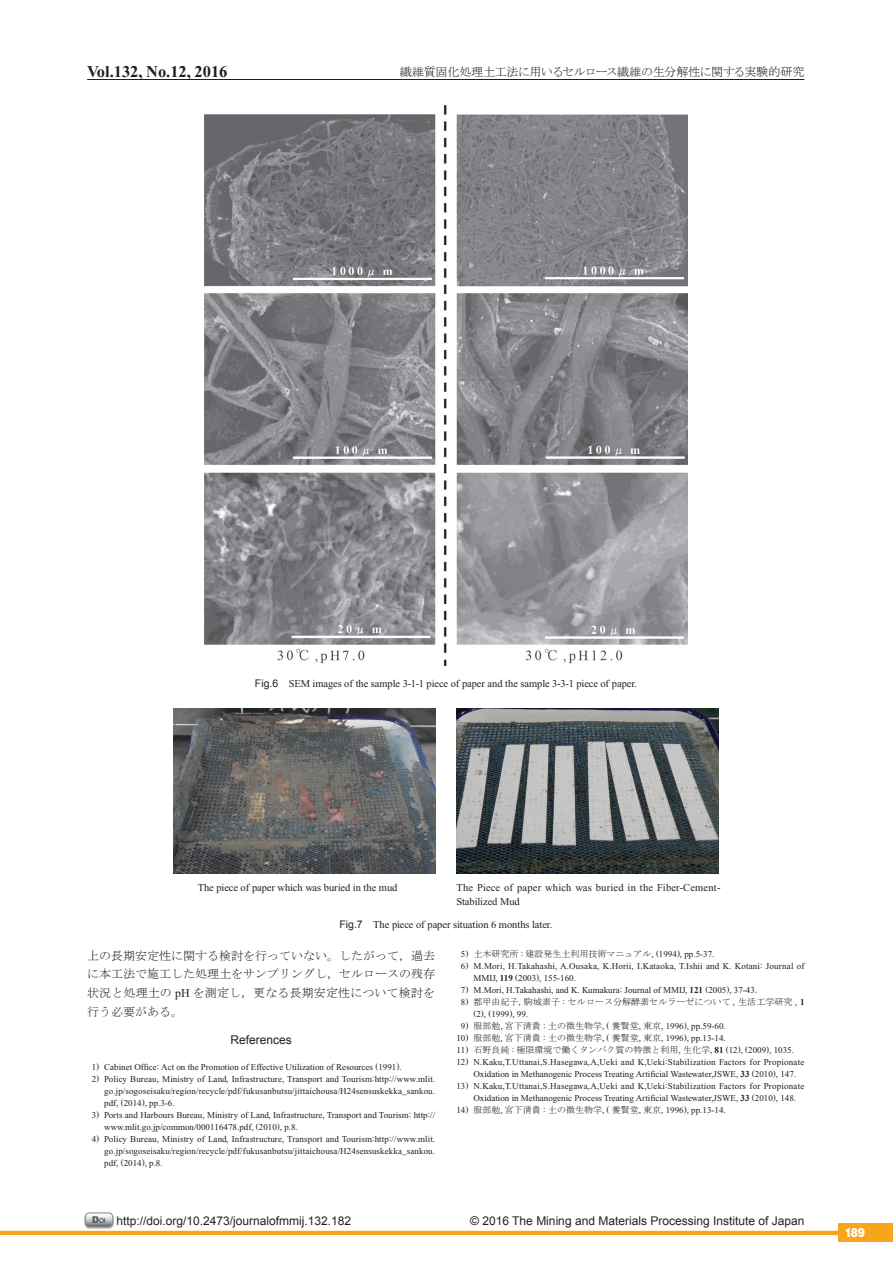
<style>
.page{position:relative;width:893px;height:1263px;background:#fff}
.page>*{position:absolute;margin:0;border:0;box-sizing:border-box;transform-origin:0 0}
.t1{font:700 16.5px "Times New Roman";color:#231f20}
.t2{font:13.5px "Helvetica Bold Condensed Plain";color:#fff}
.t3{font:12px "Arial";color:#231f20}
.t4{font:12px/18.8px "MS Mincho";color:#231f20;text-align:justify}
.t5{font:12px "MS Mincho";letter-spacing:-.03em;color:#231f20}
.t6{font:10.5px "Times New Roman";letter-spacing:-.005em;color:#231f20}
.t7{font:10.5px/13.5px "Times New Roman";letter-spacing:.015em;color:#231f20}
.t8{font:9px/12px "Times New Roman";color:#231f20}
.t9{font:9px/12px "Times New Roman";letter-spacing:.02em;color:#231f20}
.t10{font:9px "MS Mincho";letter-spacing:.005em;color:#231f20}
.s1{font-family:"Arial"}
.s2{font-family:"Times New Roman"}
.s3{font-family:"MS Mincho"}
.s4{font-weight:700}
.s5{font-family:"Times New Roman";font-weight:700}
</style>
<div class="page">
<hr style="left:0;top:1231px;width:877px;height:4px;background:#f9a51b">
<div style="left:838px;top:1223px;width:55px;height:19px;background:#f9a51b"></div>
<div style="left:84px;top:1213px;width:31px;height:17px;background:#231f20;opacity:.51"></div>
<div style="left:85px;top:1213px;width:28px;height:14px;border:1px solid #808285;border-radius:5px"></div>
<svg style="left:85px;top:1213px;width:28px;height:13px"></svg>
<hr style="left:87px;top:79px;width:717px;height:1px;background:#231f20">
<img style="left:204px;top:106px;width:483px;height:559px">
<img style="left:173px;top:708px;width:262px;height:165px">
<img style="left:456px;top:708px;width:262px;height:165px">
<h1 class="t1" style="left:87px;top:62px;width:142px">Vol.132, No.12, 2016</h1>
<h3 class="t5" style="left:400px;top:66px;width:406px">繊維質固化処理土工法に用いるセルロース繊維の生分解性に関する実験的研究</h3>
<p class="t6" style="left:255px;top:678px;width:383px"><span class="s1">Fig.6</span> SEM images of the sample 3-1-1 piece of paper and the sample 3-3-1 piece of paper.</p>
<p class="t6" style="left:198px;top:882px;width:201px">The piece of paper which was buried in the mud</p>
<p class="t7" style="left:456px;top:881px;width:266px">The Piece of paper which was buried in the Fiber-Cement-<br>Stabilized Mud</p>
<p class="t6" style="left:339px;top:918px;width:214px"><span class="s1">Fig.7</span> The piece of paper situation 6 months later.</p>
<h3 class="t4" style="left:87px;top:946px;width:349px">上の長期安定性に関する検討を行っていない。したがって，過去に本工法で施工した処理土をサンプリングし，セルロースの残存状況と処理土の <span class="s2">pH</span> を測定し，更なる長期安定性について検討を行う必要がある。</h3>
<h3 class="t3" style="left:230px;top:1032px;width:63px">References</h3>
<p class="t8" style="left:92px;top:1061px;width:311px">1) Cabinet Office: Act on the Promotion of Effective Utilization of Resources (1991).</p>
<p class="t8" style="left:104px;top:1073px;width:333px;text-align:justify;text-indent:-13px">2) Policy Bureau, Ministry of Land, Infrastructure, Transport and Tourism:http://www.mlit. go.jp/sogoseisaku/region/recycle/pdf/fukusanbutsu/jittaichousa/H24sensuskekka_sankou. pdf, (2014), pp.3-6.</p>
<p class="t8" style="left:104px;top:1109px;width:332px;text-indent:-13px">3) Ports and Harbours Bureau, Ministry of Land, Infrastructure, Transport and Tourism: http:// www.mlit.go.jp/common/000116478.pdf, (2010), p.8.</p>
<p class="t8" style="left:104px;top:1133px;width:333px;text-align:justify;text-indent:-13px">4) Policy Bureau, Ministry of Land, Infrastructure, Transport and Tourism:http://www.mlit. go.jp/sogoseisaku/region/recycle/pdf/fukusanbutsu/jittaichousa/H24sensuskekka_sankou. pdf, (2014), p.8.</p>
<h3 class="t3" style="left:116px;top:1213px;width:236px">http://doi.org/10.2473/journalofmmij.132.182</h3>
<p class="t8" style="left:461px;top:948px;width:255px">5) <span class="s3">土木研究所</span> : <span class="s3">建設発生土利用技術マニュアル</span>, (1994), pp.5-37.</p>
<p class="t9" style="left:473px;top:960px;width:332px;text-indent:-13px">6) M.Mori, H.Takahashi, A.Ousaka, K.Horii, I.Kataoka, T.Ishii and K. Kotani: Journal of<br>MMIJ, <span class="s4">119</span> (2003), 155-160.</p>
<p class="t8" style="left:461px;top:984px;width:298px">7) M.Mori, H.Takahashi, and K. Kumakura: Journal of MMIJ, <span class="s4">121</span> (2005), 37-43.</p>
<p class="t10" style="left:461px;top:997px;width:345px"><span class="s2">8)</span> 都甲由紀子<span class="s2">,</span> 駒城素子 <span class="s2">:</span> セルロース分解酵素セルラーゼについて <span class="s2">,</span> 生活工学研究 <span class="s2">,</span> <span class="s5">1</span></p>
<p class="t8" style="left:473px;top:1008px;width:56px">(2), (1999), 99.</p>
<p class="t8" style="left:461px;top:1020px;width:266px">9) <span class="s3">服部勉</span>, <span class="s3">宮下清貴</span> : <span class="s3">土の微生物学</span>, ( <span class="s3">養賢堂</span>, <span class="s3">東京</span>, 1996), pp.59-60.</p>
<p class="t8" style="left:456px;top:1032px;width:271px">10) <span class="s3">服部勉</span>, <span class="s3">宮下清貴</span> : <span class="s3">土の微生物学</span>, ( <span class="s3">養賢堂</span>, <span class="s3">東京</span>, 1996), pp.13-14.</p>
<p class="t10" style="left:456px;top:1045px;width:339px"><span class="s2">11)</span> 石野良純 <span class="s2">:</span> 極限環境で働くタンパク質の特徴と利用<span class="s2">,</span> 生化学<span class="s2">,</span> <span class="s5">81</span> <span class="s2">(12), (2009), 1035.</span></p>
<p class="t8" style="left:473px;top:1056px;width:332px;text-indent:-17px">12) N.Kaku,T.Uttanai,S.Hasegawa,A,Ueki and K,Ueki:Stabilization Factors for Propionate<br>Oxidation in Methanogenic Process Treating Artificial Wastewater,JSWE, <span class="s4">33</span> (2010), 147.</p>
<p class="t8" style="left:473px;top:1080px;width:332px;text-indent:-17px">13) N.Kaku,T.Uttanai,S.Hasegawa,A,Ueki and K,Ueki:Stabilization Factors for Propionate<br>Oxidation in Methanogenic Process Treating Artificial Wastewater,JSWE, <span class="s4">33</span> (2010), 148.</p>
<p class="t8" style="left:456px;top:1104px;width:271px">14) <span class="s3">服部勉</span>, <span class="s3">宮下清貴</span> : <span class="s3">土の微生物学</span>, ( <span class="s3">養賢堂</span>, <span class="s3">東京</span>, 1996), pp.13-14.</p>
<h3 class="t3" style="left:470px;top:1213px;width:336px">© 2016 The Mining and Materials Processing Institute of Japan</h3>
<h2 class="t2" style="left:846px;top:1225px;width:21px">189</h2>
</div>
